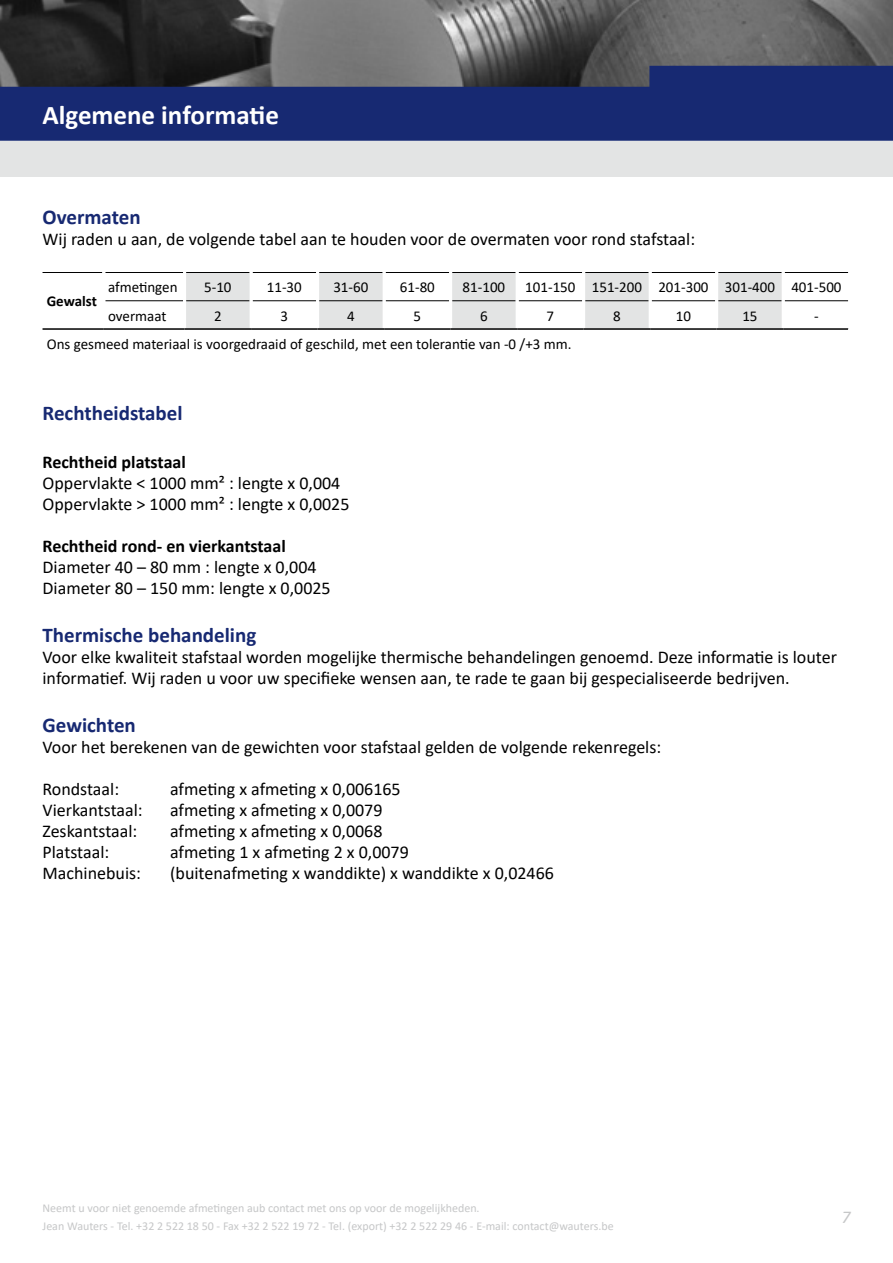
<style>
.page{position:relative;width:893px;height:1263px;background:#fff}
.page>*{position:absolute;margin:0;border:0;box-sizing:border-box;transform-origin:0 0}
.t1{font:700 27px "Calibri";color:#fff}
.t2{font:700 21px "Calibri";color:#172972}
.t3{font:18px/21px "Calibri";color:#000}
.t4{font:700 18px "Calibri";color:#000}
.t5{font:italic 18px "Calibri";color:#c6c7c8}
.t6{font:15px "Calibri";color:#000}
.t7{font:700 15px "Calibri";color:#000}
.t8{font:12px/18px "Calibri";color:#c6c7c8}
</style>
<div class="page">
<img style="left:0;top:0;width:893px;height:66px">
<div style="left:0;top:141px;width:893px;height:35px;background:#e3e4e4"></div>
<svg style="left:0;top:66px;width:893px;height:75px;background:#21306a"></svg>
<svg style="left:186px;top:273px;width:596px;height:55px"></svg>
<hr style="left:43px;top:272px;width:59px;height:1px;background:#000">
<hr style="left:105px;top:272px;width:78px;height:1px;background:#000">
<hr style="left:186px;top:272px;width:64px;height:1px;background:#000">
<hr style="left:253px;top:272px;width:63px;height:1px;background:#000">
<hr style="left:319px;top:272px;width:64px;height:1px;background:#000">
<hr style="left:386px;top:272px;width:63px;height:1px;background:#000">
<hr style="left:452px;top:272px;width:64px;height:1px;background:#000">
<hr style="left:519px;top:272px;width:63px;height:1px;background:#000">
<hr style="left:585px;top:272px;width:64px;height:1px;background:#000">
<hr style="left:652px;top:272px;width:63px;height:1px;background:#000">
<hr style="left:718px;top:272px;width:64px;height:1px;background:#000">
<hr style="left:785px;top:272px;width:63px;height:1px;background:#000">
<hr style="left:105px;top:300px;width:78px;height:1px;background:#000">
<hr style="left:186px;top:300px;width:64px;height:1px;background:#000">
<hr style="left:253px;top:300px;width:63px;height:1px;background:#000">
<hr style="left:319px;top:300px;width:64px;height:1px;background:#000">
<hr style="left:386px;top:300px;width:63px;height:1px;background:#000">
<hr style="left:452px;top:300px;width:64px;height:1px;background:#000">
<hr style="left:519px;top:300px;width:63px;height:1px;background:#000">
<hr style="left:585px;top:300px;width:64px;height:1px;background:#000">
<hr style="left:652px;top:300px;width:63px;height:1px;background:#000">
<hr style="left:718px;top:300px;width:64px;height:1px;background:#000">
<hr style="left:785px;top:300px;width:63px;height:1px;background:#000">
<hr style="left:250px;top:272px;width:3px;height:29px;background:#fff">
<hr style="left:316px;top:272px;width:3px;height:29px;background:#fff">
<hr style="left:383px;top:272px;width:3px;height:29px;background:#fff">
<hr style="left:449px;top:272px;width:3px;height:29px;background:#fff">
<hr style="left:516px;top:272px;width:3px;height:29px;background:#fff">
<hr style="left:582px;top:272px;width:3px;height:29px;background:#fff">
<hr style="left:649px;top:272px;width:3px;height:29px;background:#fff">
<hr style="left:715px;top:272px;width:3px;height:29px;background:#fff">
<hr style="left:250px;top:301px;width:3px;height:27px;background:#fff">
<hr style="left:316px;top:301px;width:3px;height:27px;background:#fff">
<hr style="left:383px;top:301px;width:3px;height:27px;background:#fff">
<hr style="left:449px;top:301px;width:3px;height:27px;background:#fff">
<hr style="left:516px;top:301px;width:3px;height:27px;background:#fff">
<hr style="left:582px;top:301px;width:3px;height:27px;background:#fff">
<hr style="left:649px;top:301px;width:3px;height:27px;background:#fff">
<hr style="left:715px;top:301px;width:3px;height:27px;background:#fff">
<hr style="left:43px;top:328px;width:61px;height:2px;background:#000">
<hr style="left:104px;top:328px;width:81px;height:2px;background:#000">
<hr style="left:185px;top:328px;width:66px;height:2px;background:#000">
<hr style="left:251px;top:328px;width:67px;height:2px;background:#000">
<hr style="left:318px;top:328px;width:66px;height:2px;background:#000">
<hr style="left:384px;top:328px;width:67px;height:2px;background:#000">
<hr style="left:451px;top:328px;width:66px;height:2px;background:#000">
<hr style="left:517px;top:328px;width:67px;height:2px;background:#000">
<hr style="left:584px;top:328px;width:66px;height:2px;background:#000">
<hr style="left:650px;top:328px;width:67px;height:2px;background:#000">
<hr style="left:717px;top:328px;width:66px;height:2px;background:#000">
<hr style="left:783px;top:328px;width:65px;height:2px;background:#000">
<h1 class="t1" style="left:43px;top:96px;width:238px">Algemene informatie</h1>
<p class="t2" style="left:43px;top:202px;width:100px">Overmaten</p>
<p class="t3" style="left:43px;top:228px;width:654px">Wij raden u aan, de volgende tabel aan te houden voor de overmaten voor rond stafstaal:</p>
<p class="t6" style="left:108px;top:277px;width:71px">afmetingen</p>
<p class="t6" style="left:204px;top:277px;width:29px">5-10</p>
<p class="t6" style="left:267px;top:277px;width:37px">11-30</p>
<p class="t6" style="left:333px;top:277px;width:37px">31-60</p>
<p class="t6" style="left:400px;top:277px;width:37px">61-80</p>
<p class="t6" style="left:463px;top:277px;width:44px">81-100</p>
<p class="t6" style="left:525px;top:277px;width:318px">101-150 151-200 201-300 301-400 401-500</p>
<p class="t6" style="left:108px;top:305px;width:60px">overmaat</p>
<p class="t6" style="left:214px;top:305px;width:9px">2</p>
<p class="t6" style="left:281px;top:305px;width:9px">3</p>
<p class="t6" style="left:347px;top:305px;width:9px">4</p>
<p class="t6" style="left:414px;top:305px;width:9px">5</p>
<p class="t6" style="left:480px;top:305px;width:9px">6</p>
<p class="t6" style="left:547px;top:305px;width:9px">7</p>
<p class="t6" style="left:613px;top:305px;width:9px">8</p>
<p class="t6" style="left:676px;top:305px;width:17px">10</p>
<p class="t6" style="left:742px;top:305px;width:17px">15</p>
<p class="t6" style="left:814px;top:305px;width:6px">-</p>
<p class="t6" style="left:47px;top:333px;width:526px">Ons gesmeed materiaal is voorgedraaid of geschild, met een tolerantie van -0 /+3 mm.</p>
<p class="t7" style="left:47px;top:291px;width:52px">Gewalst</p>
<p class="t2" style="left:43px;top:398px;width:142px">Rechtheidstabel</p>
<p class="t4" style="left:43px;top:450px;width:145px">Rechtheid platstaal</p>
<p class="t3" style="left:43px;top:472px;width:309px">Oppervlakte &lt; 1000 mm² : lengte x 0,004<br>Oppervlakte &gt; 1000 mm² : lengte x 0,0025</p>
<p class="t4" style="left:43px;top:534px;width:245px">Rechtheid rond- en vierkantstaal</p>
<p class="t3" style="left:43px;top:556px;width:290px">Diameter 40 – 80 mm : lengte x 0,004<br>Diameter 80 – 150 mm: lengte x 0,0025</p>
<p class="t2" style="left:43px;top:620px;width:215px">Thermische behandeling</p>
<p class="t3" style="left:43px;top:646px;width:796px">Voor elke kwaliteit stafstaal worden mogelijke thermische behandelingen genoemd. Deze informatie is louter informatief. Wij raden u voor uw specifieke wensen aan, te rade te gaan bij gespecialiseerde bedrijven.</p>
<p class="t2" style="left:43px;top:710px;width:95px">Gewichten</p>
<p class="t3" style="left:43px;top:736px;width:620px">Voor het berekenen van de gewichten voor stafstaal gelden de volgende rekenregels:</p>
<p class="t3" style="left:43px;top:778px;width:78px">Rondstaal:</p>
<p class="t3" style="left:170px;top:778px;width:232px">afmeting x afmeting x 0,006165</p>
<p class="t3" style="left:43px;top:799px;width:102px">Vierkantstaal:</p>
<p class="t3" style="left:170px;top:799px;width:214px">afmeting x afmeting x 0,0079</p>
<p class="t3" style="left:43px;top:820px;width:96px">Zeskantstaal:</p>
<p class="t3" style="left:170px;top:820px;width:214px">afmeting x afmeting x 0,0068</p>
<p class="t3" style="left:43px;top:841px;width:68px">Platstaal:</p>
<p class="t3" style="left:170px;top:841px;width:240px">afmeting 1 x afmeting 2 x 0,0079</p>
<p class="t3" style="left:43px;top:862px;width:100px">Machinebuis:</p>
<p class="t3" style="left:170px;top:862px;width:385px">(buitenafmeting x wanddikte) x wanddikte x 0,02466</p>
<p class="t8" style="left:43px;top:1198px;width:573px">Neemt u voor niet genoemde afmetingen aub contact met ons op voor de mogelijkheden.<br>Jean Wauters - Tel. +32 2 522 18 50 - Fax +32 2 522 19 72 - Tel. (export) +32 2 522 29 46 - E-mail: contact@wauters.be</p>
<p class="t5" style="left:841px;top:1204px;width:11px">7</p>
</div>
